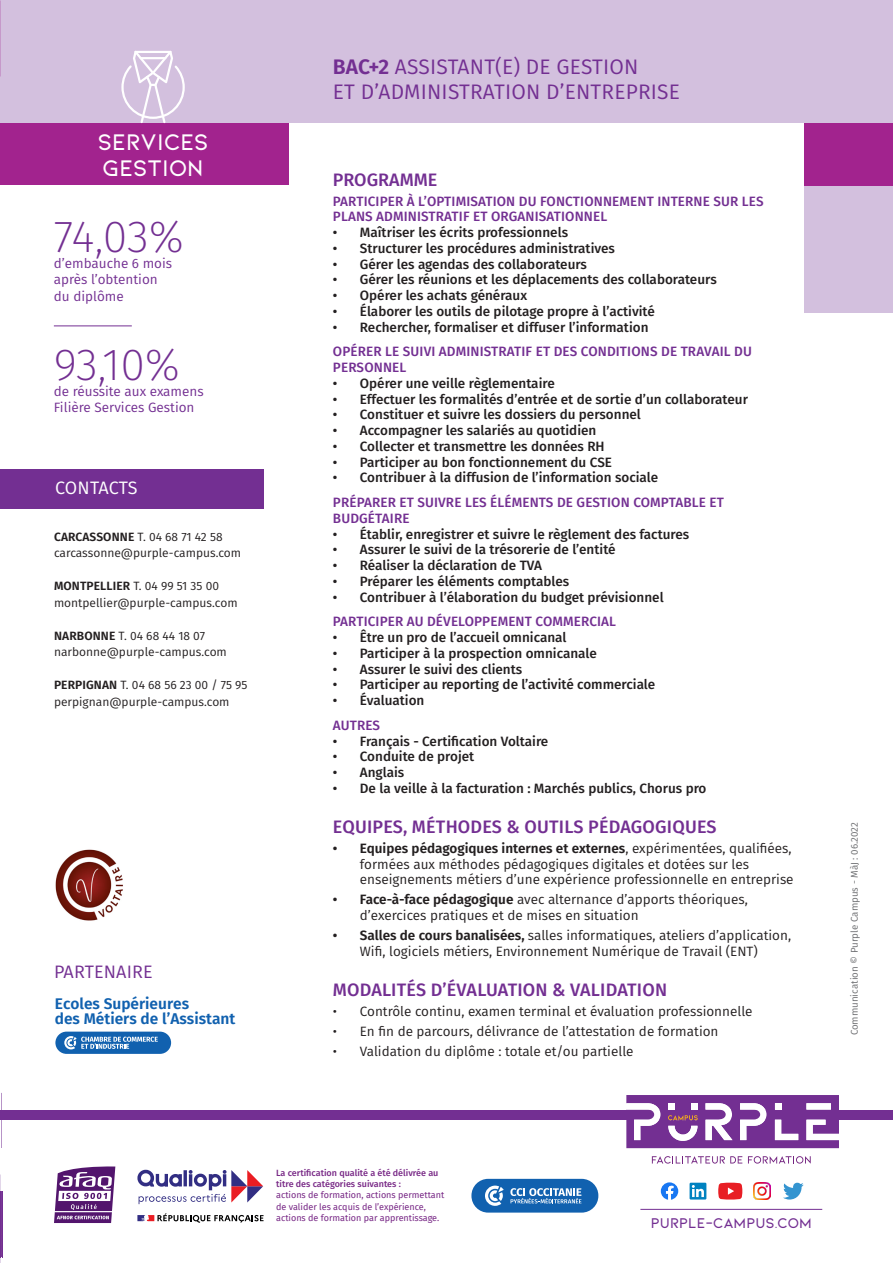
<style>
.page{position:relative;width:893px;height:1263px;background:#fff}
.page>*{position:absolute;margin:0;border:0;box-sizing:border-box;transform-origin:0 0}
.t1{font:200 45px "Fira Sans";letter-spacing:-.015em;color:#732f92}
.t2{font:600 24px "Kiona";color:#fff}
.t3{font:21px "Fira Sans";letter-spacing:.01em;color:#732f92}
.t4{font:500 18px "Fira Sans";letter-spacing:.01em;color:#732f92}
.t5{font:18px "Fira Sans";letter-spacing:.01em;color:#732f92}
.t6{font:18px "Fira Sans";color:#fff}
.t7{font:600 15.45px/15.5px "Fira Sans";color:#1161af}
.t8{font:600 15px "Kiona";color:#732f92}
.t9{font:500 13.5px "Fira Sans";color:#231f20}
.t10{font:13.5px/15.8px "Fira Sans";color:#231f20}
.t11{font:500 13.5px/15.8px "Fira Sans";letter-spacing:.01em;color:#732f92}
.t12{font:13.5px "Fira Sans";color:#732f92}
.t13{font:12px "Fira Sans";color:#231f20}
.t14{font:9.75px "Fira Sans";color:#6c6d70}
.t15{font:9px/11.2px "Fira Sans";color:#772785}
.t16{font:500 9px/11.2px "Fira Sans";color:#772785}
.s1{font-weight:600}
</style>
<div class="page">
<div style="left:0;top:0;width:893px;height:312px;background:#d3c0de"></div>
<div style="left:0;top:123px;width:893px;height:63px;background:#a2238e"></div>
<div style="left:289px;top:123px;width:515px;height:209px;background:#fff"></div>
<div style="left:0;top:186px;width:315px;height:152px;background:#fff"></div>
<div style="left:0;top:469px;width:264px;height:39px;background:#732f92"></div>
<svg style="left:121px;top:51px;width:64px;height:72px"></svg>
<div style="left:55px;top:1031px;width:116px;height:23px;background:#1161af;border-radius:11px"></div>
<svg style="left:64px;top:1036px;width:94px;height:13px"></svg>
<img style="left:55px;top:849px;width:68px;height:72px">
<hr style="left:0;top:1191px;width:2px;height:66px;background:#732f92">
<svg style="left:1px;top:1093px;width:2px;height:165px"></svg>
<svg style="left:652px;top:1156px;width:90px;height:7px"></svg>
<svg style="left:748px;top:1156px;width:63px;height:8px"></svg>
<svg style="left:54px;top:1166px;width:61px;height:57px"></svg>
<hr style="left:55px;top:1211px;width:57px;height:1px;background:#fff">
<div style="left:0;top:1109px;width:893px;height:10px;background:#732f92"></div>
<svg style="left:626px;top:1095px;width:213px;height:53px"></svg>
<svg style="left:137px;top:1170px;width:126px;height:34px"></svg>
<svg style="left:137px;top:1213px;width:127px;height:10px"></svg>
<hr style="left:640px;top:1209px;width:182px;height:1px;background:#732f92">
<svg style="left:661px;top:1182px;width:17px;height:18px"></svg>
<img style="left:754px;top:1183px;width:17px;height:16px">
<svg style="left:690px;top:1183px;width:16px;height:16px"></svg>
<svg style="left:783px;top:1183px;width:21px;height:16px"></svg>
<svg style="left:718px;top:1183px;width:24px;height:16px"></svg>
<div style="left:471px;top:1179px;width:127px;height:33px;background:#1161af;border-radius:17px"></div>
<svg style="left:485px;top:1185px;width:19px;height:21px"></svg>
<svg style="left:510px;top:1188px;width:71px;height:15px"></svg>
<hr style="left:54px;top:326px;width:78px;height:1px;background:#732f92">
<p class="t2" style="left:98px;top:128px;width:113px">SERVICES</p>
<p class="t2" style="left:103px;top:154px;width:102px">GESTION</p>
<p class="t1" style="left:54px;top:205px;width:132px">74,03%</p>
<p class="t12" style="left:54px;top:253px;width:120px">d’embauche 6 mois</p>
<p class="t12" style="left:54px;top:270px;width:105px">après l’obtention</p>
<p class="t12" style="left:54px;top:286px;width:71px">du diplôme</p>
<p class="t1" style="left:54px;top:333px;width:128px">93,10%</p>
<p class="t12" style="left:54px;top:381px;width:151px">de réussite aux examens</p>
<p class="t12" style="left:54px;top:398px;width:142px">Filière Services Gestion</p>
<p class="t6" style="left:55px;top:474px;width:84px">CONTACTS</p>
<p class="t13" style="left:54px;top:528px;width:170px"><span class="s1">CARCASSONNE</span> T. 04 68 71 42 58</p>
<p class="t13" style="left:54px;top:544px;width:189px">carcassonne@purple-campus.com</p>
<p class="t13" style="left:54px;top:577px;width:167px"><span class="s1">MONTPELLIER</span> T. 04 99 51 35 00</p>
<p class="t13" style="left:54px;top:594px;width:185px">montpellier@purple-campus.com</p>
<p class="t13" style="left:54px;top:627px;width:152px"><span class="s1">NARBONNE</span> T. 04 68 44 18 07</p>
<p class="t13" style="left:54px;top:643px;width:174px">narbonne@purple-campus.com</p>
<p class="t13" style="left:54px;top:676px;width:195px"><span class="s1">PERPIGNAN</span> T. 04 68 56 23 00 / 75 95</p>
<p class="t13" style="left:54px;top:693px;width:177px">perpignan@purple-campus.com</p>
<p class="t5" style="left:54px;top:958px;width:100px">PARTENAIRE</p>
<p class="t7" style="left:55px;top:995px;width:182px">Ecoles Supérieures<br>des Métiers de l’Assistant</p>
<p class="t3" style="left:333px;top:51px;width:307px"><span class="s1">BAC+2</span> ASSISTANT(E) DE GESTION</p>
<p class="t3" style="left:333px;top:76px;width:349px">ET D’ADMINISTRATION D’ENTREPRISE</p>
<p class="t4" style="left:333px;top:165px;width:106px">PROGRAMME</p>
<p class="t11" style="left:333px;top:192px;width:432px">PARTICIPER À L’OPTIMISATION DU FONCTIONNEMENT INTERNE SUR LES<br>PLANS ADMINISTRATIF ET ORGANISATIONNEL</p>
<p class="t9" style="left:333px;top:222px;width:237px">• Maîtriser les écrits professionnels</p>
<p class="t9" style="left:333px;top:237px;width:284px">• Structurer les procédures administratives</p>
<p class="t9" style="left:333px;top:253px;width:256px">• Gérer les agendas des collaborateurs</p>
<p class="t9" style="left:333px;top:269px;width:385px">• Gérer les réunions et les déplacements des collaborateurs</p>
<p class="t9" style="left:333px;top:285px;width:196px">• Opérer les achats généraux</p>
<p class="t9" style="left:333px;top:300px;width:323px">• Élaborer les outils de pilotage propre à l’activité</p>
<p class="t9" style="left:333px;top:316px;width:317px">• Rechercher, formaliser et diffuser l’information</p>
<p class="t11" style="left:333px;top:343px;width:420px">OPÉRER LE SUIVI ADMINISTRATIF ET DES CONDITIONS DE TRAVAIL DU<br>PERSONNEL</p>
<p class="t9" style="left:333px;top:372px;width:223px">• Opérer une veille règlementaire</p>
<p class="t9" style="left:333px;top:388px;width:417px">• Effectuer les formalités d’entrée et de sortie d’un collaborateur</p>
<p class="t9" style="left:333px;top:404px;width:310px">• Constituer et suivre les dossiers du personnel</p>
<p class="t9" style="left:333px;top:420px;width:265px">• Accompagner les salariés au quotidien</p>
<p class="t9" style="left:333px;top:435px;width:273px">• Collecter et transmettre les données RH</p>
<p class="t9" style="left:333px;top:451px;width:281px">• Participer au bon fonctionnement du CSE</p>
<p class="t9" style="left:333px;top:467px;width:327px">• Contribuer à la diffusion de l’information sociale</p>
<p class="t11" style="left:333px;top:494px;width:392px">PRÉPARER ET SUIVRE LES ÉLÉMENTS DE GESTION COMPTABLE ET<br>BUDGÉTAIRE</p>
<p class="t9" style="left:333px;top:523px;width:358px">• Établir, enregistrer et suivre le règlement des factures</p>
<p class="t9" style="left:333px;top:539px;width:284px">• Assurer le suivi de la trésorerie de l’entité</p>
<p class="t9" style="left:333px;top:555px;width:211px">• Réaliser la déclaration de TVA</p>
<p class="t9" style="left:333px;top:570px;width:238px">• Préparer les éléments comptables</p>
<p class="t9" style="left:333px;top:586px;width:332px">• Contribuer à l’élaboration du budget prévisionnel</p>
<p class="t11" style="left:333px;top:613px;width:285px">PARTICIPER AU DÉVELOPPEMENT COMMERCIAL</p>
<p class="t9" style="left:333px;top:627px;width:235px">• Être un pro de l’accueil omnicanal</p>
<p class="t9" style="left:333px;top:642px;width:265px">• Participer à la prospection omnicanale</p>
<p class="t9" style="left:333px;top:658px;width:191px">• Assurer le suivi des clients</p>
<p class="t9" style="left:333px;top:674px;width:324px">• Participer au reporting de l’activité commerciale</p>
<p class="t9" style="left:333px;top:690px;width:93px">• Évaluation</p>
<p class="t11" style="left:333px;top:717px;width:49px">AUTRES</p>
<p class="t9" style="left:333px;top:730px;width:217px">• Français - Certification Voltaire</p>
<p class="t9" style="left:333px;top:746px;width:143px">• Conduite de projet</p>
<p class="t9" style="left:333px;top:762px;width:73px">• Anglais</p>
<p class="t9" style="left:333px;top:777px;width:375px">• De la veille à la facturation : Marchés publics, Chorus pro</p>
<p class="t4" style="left:333px;top:812px;width:385px">EQUIPES, MÉTHODES &amp; OUTILS PÉDAGOGIQUES</p>
<p class="t10" style="left:360px;top:840px;width:435px;text-indent:-27px"><span class="s1">• Equipes pédagogiques internes et externes</span>, expérimentées, qualifiées, formées aux méthodes pédagogiques digitales et dotées sur les enseignements métiers d’une expérience professionnelle en entreprise</p>
<p class="t10" style="left:360px;top:891px;width:389px;text-indent:-27px"><span class="s1">• Face-à-face pédagogique</span> avec alternance d’apports théoriques, d’exercices pratiques et de mises en situation</p>
<p class="t10" style="left:333px;top:927px;width:460px;text-align:center"><span class="s1">• Salles de cours banalisées,</span> salles informatiques, ateliers d’application,<br>Wifi, logiciels métiers, Environnement Numérique de Travail (ENT)</p>
<p class="t4" style="left:333px;top:975px;width:336px">MODALITÉS D’ÉVALUATION &amp; VALIDATION</p>
<p class="t10" style="left:333px;top:1003px;width:421px">• Contrôle continu, examen terminal et évaluation professionnelle</p>
<p class="t10" style="left:333px;top:1023px;width:387px">• En fin de parcours, délivrance de l’attestation de formation</p>
<p class="t10" style="left:333px;top:1043px;width:302px">• Validation du diplôme : totale et/ou partielle</p>
<p class="t14" style="left:847px;top:1035px;width:215px;rotate:-90deg">Communication © Purple Campus - MàJ : 06.2022</p>
<p class="t16" style="left:276px;top:1167px;width:164px">La certification qualité a été délivrée au titre des catégories suivantes :</p>
<p class="t15" style="left:276px;top:1189px;width:170px">actions de formation, actions permettant de valider les acquis de l’expérience, actions de formation par apprentissage.</p>
<p class="t8" style="left:651px;top:1214px;width:162px">PURPLE-CAMPUS.COM</p>
</div>
